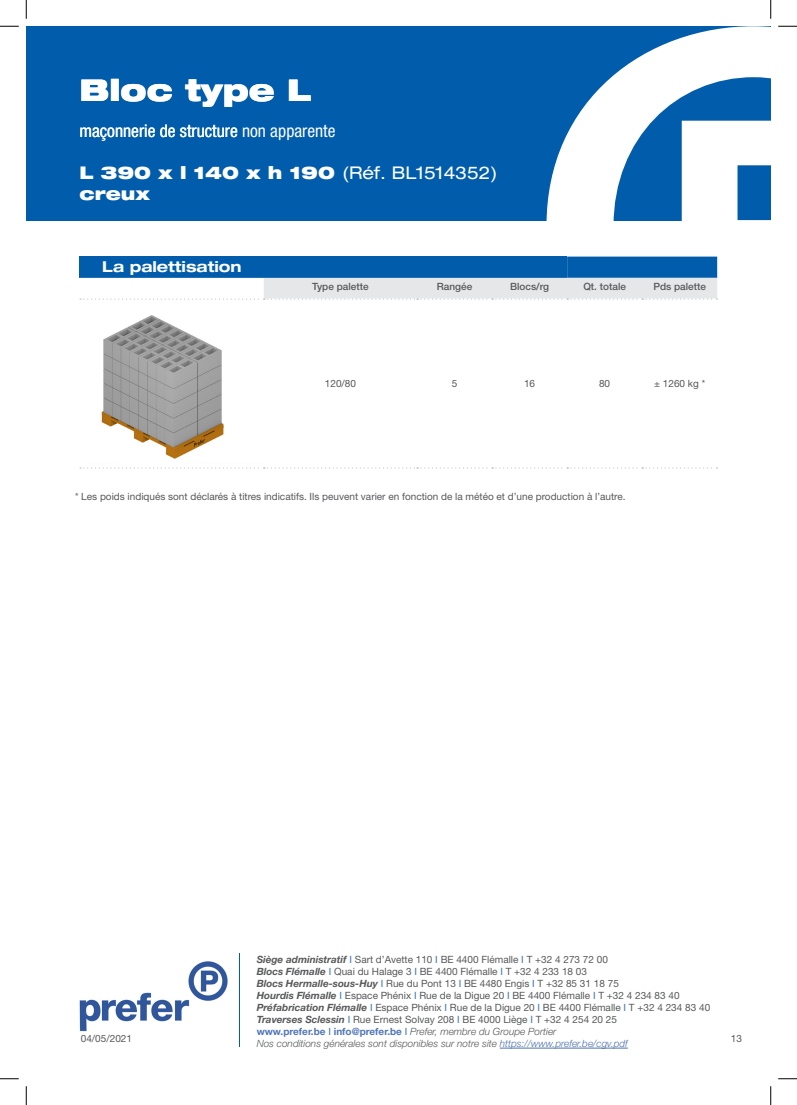
<style>
.page{position:relative;width:797px;height:1105px;background:#fff}
.page>*{position:absolute;margin:0;border:0;box-sizing:border-box;transform-origin:0 0}
.Titre{font:900 expanded 30px "Helvetica Neue LT Std";color:#fff}
.Titre-2{font:condensed 17.5px "Helvetica Neue LT Std";color:#fff}
.Titre_-_Sous_titre{font:expanded 17.5px "Helvetica Neue LT Std";color:#fff}
.Titre_-_Sous_titre-2{font:900 expanded 17.5px "Helvetica Neue LT Std";color:#fff}
.TABLEAU_-_titre{font:700 expanded 15px "Helvetica Neue LT Std";color:#fff}
.TABLEAU_2_-_body{font:10px/12px "Helvetica Neue LT Std";color:#57585a}
.TABLEAU_2_-_medium{font:500 10px "Helvetica Neue LT Std";color:#57585a}
.s1{font-weight:900}
.s2{font-weight:700;font-style:italic}
.s3{color:#2f71b7}
.s4{font-weight:700;color:#5176b7}
.s5{font-weight:300;font-style:italic}
.s6{font-weight:300;font-style:italic;color:#4d72ac}
</style>
<div class="page">
<div style="left:26px;top:26px;width:744px;height:195px;background:#015dab"></div>
<svg style="left:574px;top:26px;width:196px;height:95px;fill:#fff"></svg>
<hr style="left:500px;top:1048px;width:128px;height:1px;background:#4d72ac">
<img style="left:79px;top:961px;width:149px;height:71px">
<svg style="left:79px;top:121px;width:691px;height:348px"></svg>
<img style="left:84px;top:304px;width:179px;height:159px">
<svg style="left:0;top:25px;width:19px;height:2px"></svg>
<svg style="left:778px;top:25px;width:19px;height:2px"></svg>
<svg style="left:0;top:1078px;width:19px;height:1px"></svg>
<svg style="left:778px;top:1078px;width:19px;height:1px"></svg>
<svg style="left:25px;top:0;width:2px;height:19px"></svg>
<svg style="left:25px;top:1086px;width:2px;height:19px"></svg>
<svg style="left:770px;top:0;width:1px;height:19px"></svg>
<svg style="left:770px;top:1086px;width:1px;height:19px"></svg>
<p class="Titre" style="left:79px;top:70px;width:233px">Bloc type L</p>
<p class="Titre-2" style="left:79px;top:121px;width:258px">maçonnerie de structure non apparente</p>
<p class="Titre_-_Sous_titre" style="left:79px;top:162px;width:419px"><span class="s1">L 390 x l 140 x h 190</span> (Réf. BL1514352)</p>
<p class="Titre_-_Sous_titre-2" style="left:79px;top:182px;width:72px">creux</p>
<p class="TABLEAU_-_titre" style="left:102px;top:258px;width:141px">La palettisation</p>
<p class="TABLEAU_2_-_medium" style="left:312px;top:280px;width:58px">Type palette</p>
<p class="TABLEAU_2_-_medium" style="left:437px;top:280px;width:37px">Rangée</p>
<p class="TABLEAU_2_-_medium" style="left:510px;top:280px;width:41px">Blocs/rg</p>
<p class="TABLEAU_2_-_medium" style="left:583px;top:280px;width:44px">Qt. totale</p>
<p class="TABLEAU_2_-_medium" style="left:653px;top:280px;width:54px">Pds palette</p>
<p class="TABLEAU_2_-_body" style="left:325px;top:377px;width:33px">120/80</p>
<p class="TABLEAU_2_-_body" style="left:452px;top:377px;width:7px">5</p>
<p class="TABLEAU_2_-_body" style="left:524px;top:377px;width:13px">16</p>
<p class="TABLEAU_2_-_body" style="left:599px;top:377px;width:13px">80</p>
<p class="TABLEAU_2_-_body" style="left:654px;top:377px;width:53px">± 1260 kg *</p>
<p class="TABLEAU_2_-_body" style="left:75px;top:491px;width:552px">* Les poids indiqués sont déclarés à titres indicatifs. Ils peuvent varier en fonction de la météo et d’une production à l’autre.</p>
<p class="TABLEAU_2_-_body" style="left:81px;top:1032px;width:53px">04/05/2021</p>
<p class="TABLEAU_2_-_body" style="left:257px;top:953px;width:455px"><span class="s2">Siège administratif</span> <span class="s3">I</span> Sart d’Avette 110 <span class="s3">I</span> BE 4400 Flémalle <span class="s3">I</span> T +32 4 273 72 00<br><span class="s2">Blocs Flémalle</span> <span class="s3">I</span> Quai du Halage 3 <span class="s3">I</span> BE 4400 Flémalle <span class="s3">I</span> T +32 4 233 18 03<br><span class="s2">Blocs Hermalle-sous-Huy</span> <span class="s3">I</span> Rue du Pont 13 <span class="s3">I</span> BE 4480 Engis <span class="s3">I</span> T +32 85 31 18 75<br><span class="s2">Hourdis Flémalle</span> <span class="s3">I</span> Espace Phénix <span class="s3">I</span> Rue de la Digue 20 <span class="s3">I</span> BE 4400 Flémalle <span class="s3">I</span> T +32 4 234 83 40<br><span class="s2">Préfabrication Flémalle</span> <span class="s3">I</span> Espace Phénix <span class="s3">I</span> Rue de la Digue 20 <span class="s3">I</span> BE 4400 Flémalle <span class="s3">I</span> T +32 4 234 83 40<br><span class="s2">Traverses Sclessin</span> <span class="s3">I</span> Rue Ernest Solvay 208 <span class="s3">I</span> BE 4000 Liège <span class="s3">I</span> T +32 4 254 20 25<br><span class="s4">www.prefer.be</span> <span class="s3">I</span> <span class="s4">info@prefer.be</span> <span class="s3">I</span> <span class="s5">Prefer, membre du Groupe Portier<br>Nos conditions générales sont disponibles sur notre site</span> <span class="s6">https://www.prefer.be/cgv.pdf</span></p>
<p class="TABLEAU_2_-_body" style="left:730px;top:1032px;width:13px">13</p>
</div>
